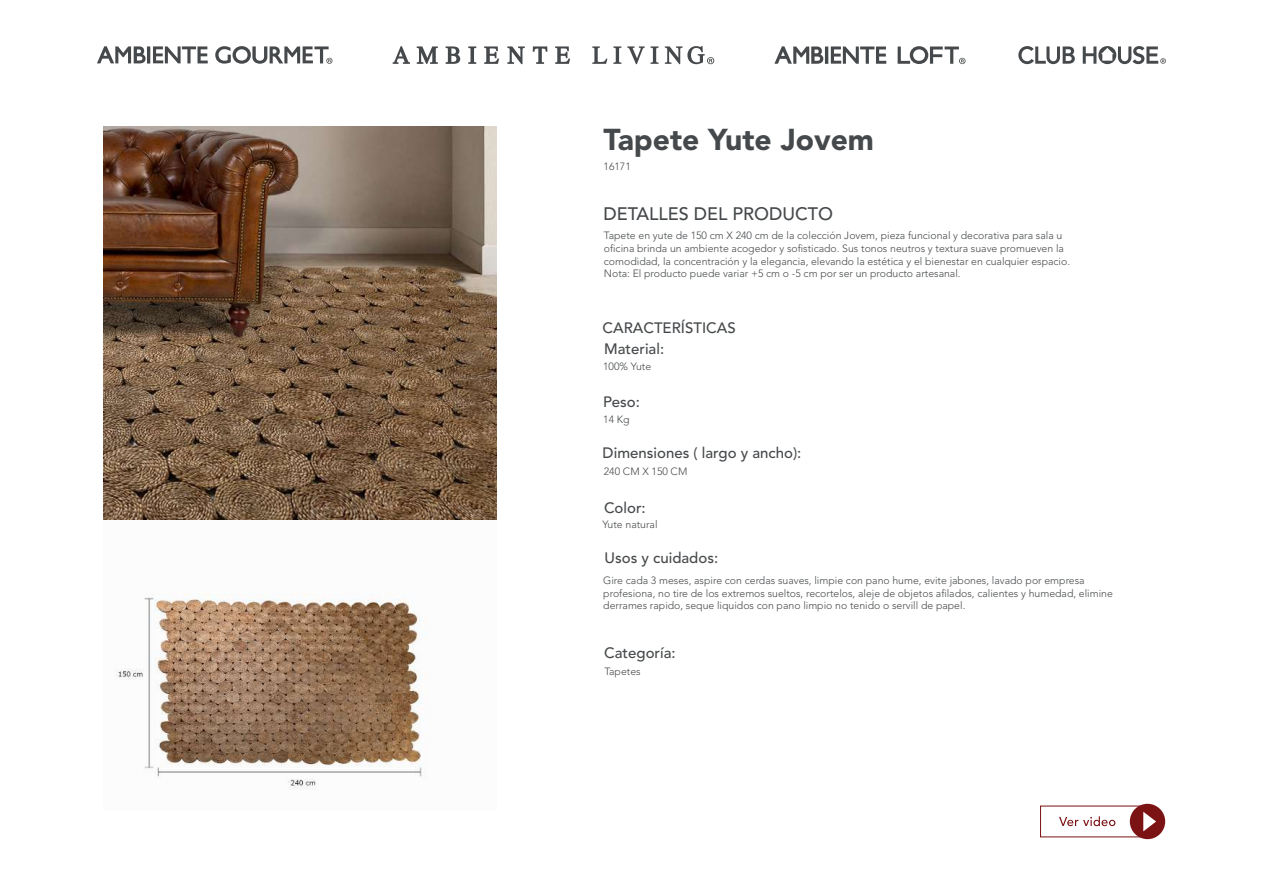
<style>
.page{position:relative;width:1263px;height:893px;background:#fff}
.page>*{position:absolute;margin:0;border:0;box-sizing:border-box;transform-origin:0 0}
.t1{font:900 30px "Avenir LT Std";color:#46494b}
.t2{font:500 18px "Avenir LT Std";color:#46494b}
.t3{font:500 15px "Avenir LT Std";color:#46494b}
.t4{font:300 10.5px/12.6px "Avenir LT Std";color:#46494b}
</style>
<div class="page">
<svg style="left:97px;top:46px;width:49px;height:17px"></svg>
<hr style="left:147px;top:46px;width:3px;height:18px;background:#46494b">
<svg style="left:153px;top:46px;width:55px;height:17px"></svg>
<svg style="left:215px;top:46px;width:117px;height:18px"></svg>
<svg style="left:592px;top:46px;width:15px;height:18px"></svg>
<svg style="left:613px;top:46px;width:8px;height:18px"></svg>
<svg style="left:627px;top:46px;width:31px;height:18px"></svg>
<svg style="left:468px;top:46px;width:8px;height:18px"></svg>
<svg style="left:446px;top:46px;width:14px;height:18px"></svg>
<svg style="left:555px;top:46px;width:15px;height:18px"></svg>
<svg style="left:417px;top:46px;width:21px;height:18px"></svg>
<svg style="left:393px;top:46px;width:17px;height:18px"></svg>
<svg style="left:484px;top:46px;width:15px;height:18px"></svg>
<svg style="left:533px;top:46px;width:14px;height:18px"></svg>
<svg style="left:507px;top:46px;width:18px;height:18px"></svg>
<svg style="left:665px;top:46px;width:49px;height:18px"></svg>
<svg style="left:774px;top:46px;width:49px;height:18px"></svg>
<hr style="left:825px;top:47px;width:3px;height:17px;background:#46494b">
<svg style="left:831px;top:46px;width:55px;height:18px"></svg>
<svg style="left:898px;top:46px;width:67px;height:18px"></svg>
<svg style="left:1018px;top:46px;width:57px;height:18px"></svg>
<svg style="left:1083px;top:46px;width:83px;height:18px"></svg>
<svg style="left:1059px;top:816px;width:56px;height:10px"></svg>
<div style="left:1130px;top:804px;width:35px;height:35px;background:#7b1214;border-radius:50%"></div>
<svg style="left:1143px;top:812px;width:13px;height:19px"></svg>
<img style="left:103px;top:455px;width:323px;height:335px">
<img style="left:104px;top:127px;width:393px;height:393px">
<h1 class="t1" style="left:603px;top:121px;width:272px">Tapete Yute Jovem</h1>
<p class="t4" style="left:603px;top:160px;width:29px">16171</p>
<h2 class="t2" style="left:603px;top:203px;width:231px">DETALLES DEL PRODUCTO</h2>
<p class="t4" style="left:604px;top:230px;width:468px">Tapete en yute de 150 cm X 240 cm de la colección Jovem, pieza funcional y decorativa para sala u oficina brinda un ambiente acogedor y sofisticado. Sus tonos neutros y textura suave promueven la comodidad, la concentración y la elegancia, elevando la estética y el bienestar en cualquier espacio.<br>Nota: El producto puede variar +5 cm o -5 cm por ser un producto artesanal.</p>
<h3 class="t3" style="left:603px;top:319px;width:135px">CARACTERÍSTICAS</h3>
<h3 class="t3" style="left:604px;top:340px;width:61px">Material:</h3>
<p class="t4" style="left:603px;top:360px;width:50px">100% Yute</p>
<h3 class="t3" style="left:603px;top:393px;width:38px">Peso:</h3>
<p class="t4" style="left:603px;top:413px;width:28px">14 Kg</p>
<h3 class="t3" style="left:603px;top:444px;width:200px">Dimensiones ( largo y ancho):</h3>
<p class="t4" style="left:604px;top:465px;width:85px">240 CM X 150 CM</p>
<h3 class="t3" style="left:604px;top:499px;width:43px">Color:</h3>
<p class="t4" style="left:602px;top:518px;width:57px">Yute natural</p>
<h3 class="t3" style="left:604px;top:550px;width:115px">Usos y cuidados:</h3>
<p class="t4" style="left:603px;top:574px;width:511px">Gire cada 3 meses, aspire con cerdas suaves, limpie con pano hume, evite jabones, lavado por empresa profesiona, no tire de los extremos sueltos, recortelos, aleje de objetos afilados, calientes y humedad, elimine derrames rapido, seque liquidos con pano limpio no tenido o servill de papel.</p>
<h3 class="t3" style="left:604px;top:644px;width:73px">Categoría:</h3>
<p class="t4" style="left:604px;top:665px;width:38px">Tapetes</p>
</div>
